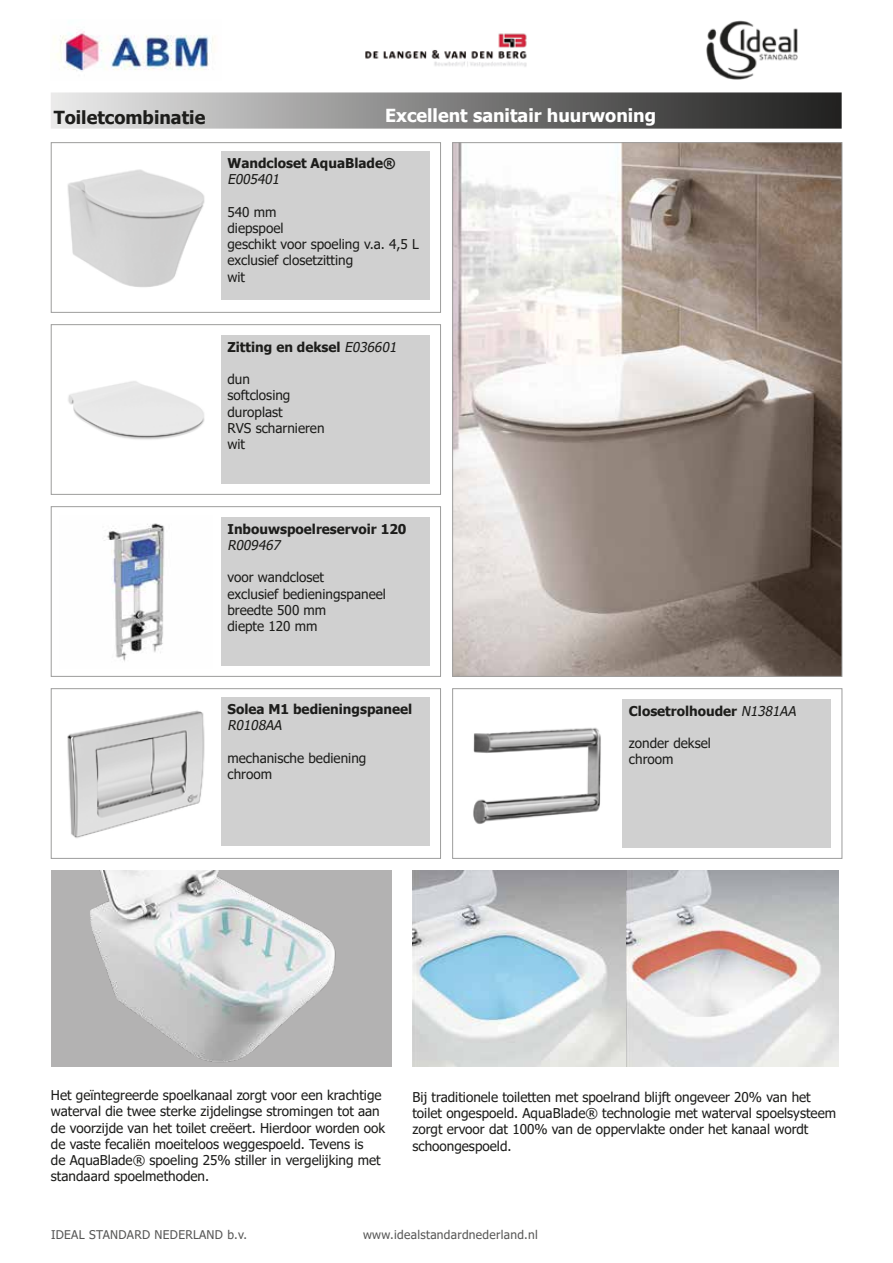
<style>
.page{position:relative;width:893px;height:1263px;background:#fff}
.page>*{position:absolute;margin:0;border:0;box-sizing:border-box;transform-origin:0 0}
.t1{font:700 18px "Tahoma";color:#fff}
.t2{font:700 18px "Tahoma";color:#1d1d1b}
.t3{font:13.5px/16.2px "Tahoma";color:#1d1d1b}
.t4{font:700 13.5px "Tahoma";color:#1d1d1b}
.t5{font:italic 13.5px "Tahoma";color:#1d1d1b}
.t6{font:12px "Tahoma";letter-spacing:.025em;color:#575756}
.s1{font-weight:400;font-style:italic}
</style>
<div class="page">
<svg style="left:51px;top:92px;width:791px;height:37px;background:#848484"></svg>
<div style="left:51px;top:142px;width:390px;height:171px;border:1px solid #9d9d9c"></div>
<div style="left:51px;top:324px;width:390px;height:171px;border:1px solid #9d9d9c"></div>
<div style="left:51px;top:506px;width:390px;height:170px;border:1px solid #9d9d9c"></div>
<img style="left:104px;top:523px;width:61px;height:139px">
<div style="left:221px;top:517px;width:209px;height:149px;background:#d0d0d0"></div>
<img style="left:68px;top:381px;width:137px;height:59px">
<div style="left:221px;top:335px;width:209px;height:149px;background:#d0d0d0"></div>
<img style="left:67px;top:169px;width:138px;height:118px">
<div style="left:221px;top:151px;width:209px;height:149px;background:#d0d0d0"></div>
<div style="left:51px;top:688px;width:390px;height:170px;border:1px solid #9d9d9c"></div>
<img style="left:67px;top:710px;width:138px;height:128px">
<div style="left:221px;top:697px;width:209px;height:149px;background:#d0d0d0"></div>
<img style="left:454px;top:144px;width:386px;height:530px">
<div style="left:452px;top:688px;width:390px;height:170px;border:1px solid #9d9d9c"></div>
<img style="left:473px;top:727px;width:128px;height:97px">
<div style="left:622px;top:699px;width:209px;height:149px;background:#d0d0d0"></div>
<div style="left:51px;top:870px;width:340px;height:196px;background:#b3b2b2"></div>
<img style="left:90px;top:870px;width:246px;height:192px">
<img style="left:412px;top:870px;width:427px;height:196px">
<img style="left:706px;top:20px;width:92px;height:60px">
<img style="left:54px;top:31px;width:161px;height:40px">
<img style="left:365px;top:33px;width:162px;height:34px">
<h1 class="t2" style="left:54px;top:105px;width:153px">Toiletcombinatie</h1>
<h1 class="t1" style="left:385px;top:103px;width:273px">Excellent sanitair huurwoning</h1>
<p class="t4" style="left:227px;top:154px;width:170px">Wandcloset AquaBlade®</p>
<p class="t5" style="left:227px;top:170px;width:57px">E005401</p>
<p class="t3" style="left:227px;top:204px;width:193px">540 mm<br>diepspoel<br>geschikt voor spoeling v.a. 4,5 L exclusief closetzitting<br>wit</p>
<p class="t4" style="left:227px;top:337px;width:174px">Zitting en deksel <span class="s1">E036601</span></p>
<p class="t3" style="left:227px;top:372px;width:99px">dun<br>softclosing duroplast<br>RVS scharnieren wit</p>
<p class="t4" style="left:227px;top:519px;width:181px">Inbouwspoelreservoir 120</p>
<p class="t5" style="left:227px;top:536px;width:58px">R009467</p>
<p class="t3" style="left:227px;top:570px;width:160px">voor wandcloset<br>exclusief bedieningspaneel breedte 500 mm<br>diepte 120 mm</p>
<p class="t4" style="left:227px;top:700px;width:186px">Solea M1 bedieningspaneel</p>
<p class="t5" style="left:227px;top:716px;width:59px">R0108AA</p>
<p class="t3" style="left:227px;top:750px;width:140px">mechanische bediening chroom</p>
<p class="t4" style="left:629px;top:701px;width:172px">Closetrolhouder <span class="s1">N1381AA</span></p>
<p class="t3" style="left:629px;top:736px;width:83px">zonder deksel chroom</p>
<p class="t3" style="left:51px;top:1088px;width:336px">Het geïntegreerde spoelkanaal zorgt voor een krachtige waterval die twee sterke zijdelingse stromingen tot aan de voorzijde van het toilet creëert. Hierdoor worden ook de vaste fecaliën moeiteloos weggespoeld. Tevens is<br>de AquaBlade® spoeling 25% stiller in vergelijking met standaard spoelmethoden.</p>
<p class="t3" style="left:412px;top:1090px;width:425px">Bij traditionele toiletten met spoelrand blijft ongeveer 20% van het toilet ongespoeld. AquaBlade® technologie met waterval spoelsysteem zorgt ervoor dat 100% van de oppervlakte onder het kanaal wordt schoongespoeld.</p>
<p class="t6" style="left:51px;top:1227px;width:198px">IDEAL STANDARD NEDERLAND b.v.</p>
<p class="t6" style="left:363px;top:1227px;width:176px">www.idealstandardnederland.nl</p>
</div>
